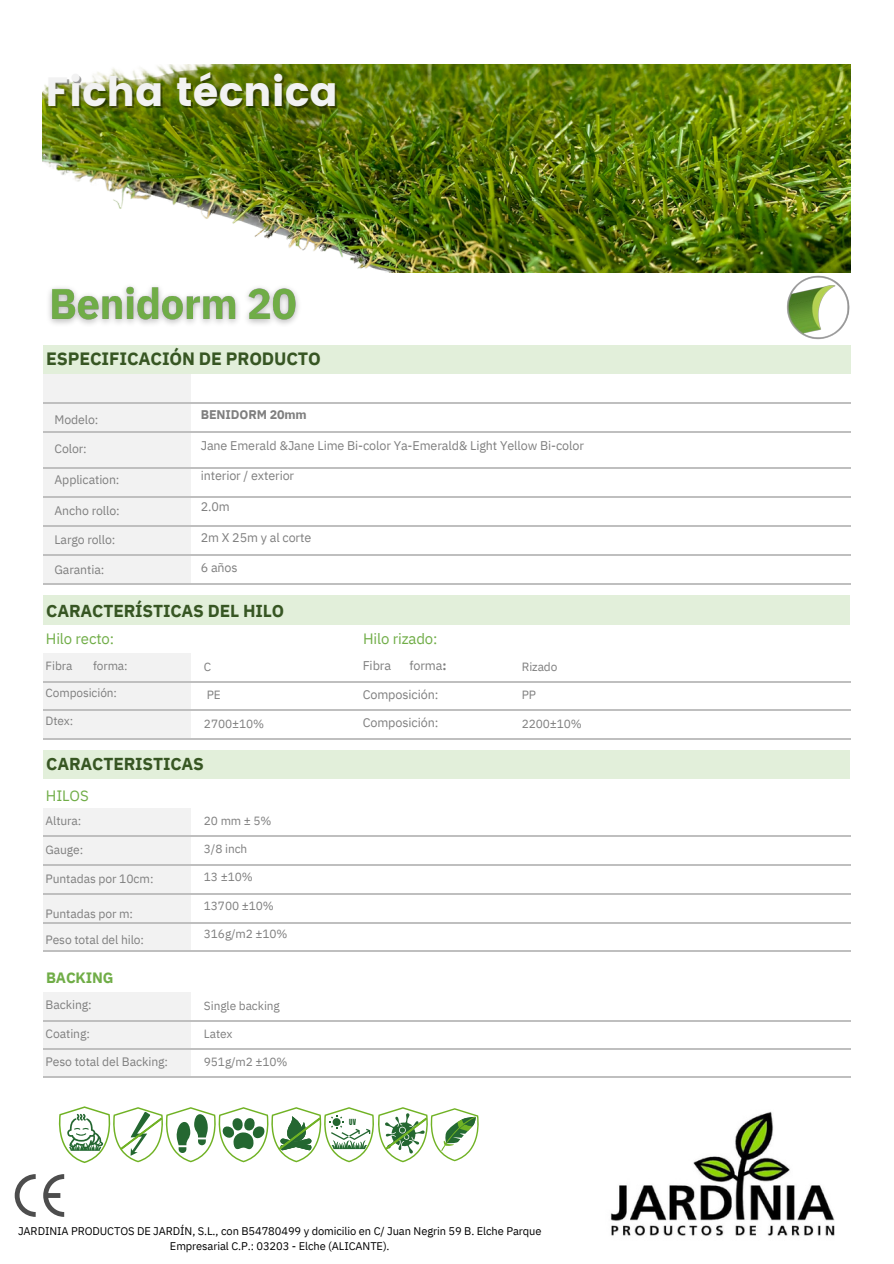
<style>
.page{position:relative;width:894px;height:1264px;background:#fff}
.page>*{position:absolute;margin:0;border:0;box-sizing:border-box;transform-origin:0 0}
.t1{font:40.8px "Poppins";color:#f2f2f2}
.t2{font:700 17.85px "IBM Plex Sans";letter-spacing:-.01em;color:#375623}
.t3{font:700 17.25px "IBM Plex Sans";letter-spacing:-.01em;color:#375623}
.t4{font:15px "IBM Plex Sans";letter-spacing:-.01em;color:#70ad47}
.t5{font:700 15px "IBM Plex Sans";letter-spacing:-.01em;color:#70ad47}
.t6{font:12.6px "IBM Plex Sans";letter-spacing:-.01em;color:#7f7f7f}
.t7{font:12.45px "IBM Plex Sans";letter-spacing:-.01em;color:#7f7f7f}
.t8{font:700 12.45px "IBM Plex Sans";letter-spacing:-.01em;color:#7f7f7f}
.t9{font:12.3px "IBM Plex Sans";letter-spacing:-.01em;color:#7f7f7f}
.t10{font:12.15px "IBM Plex Sans";letter-spacing:-.01em;color:#7f7f7f}
.t11{font:12.15px "IBM Plex Sans";letter-spacing:-.01em;color:#808080}
.t12{font:12px "IBM Plex Sans";letter-spacing:-.01em;color:#7f7f7f}
.t13{font:11.85px "IBM Plex Sans";letter-spacing:-.01em;color:#7f7f7f}
.t14{font:11.85px "IBM Plex Sans";letter-spacing:-.005em;color:#808080}
.t15{font:11.1px/14.9px "IBM Plex Sans";letter-spacing:-.01em;color:#000;text-align:center}
.t16{font:7.2px "Anton";color:#246731}
.s1{font-weight:700}
</style>
<div class="page">
<div style="left:44px;top:345px;width:806px;height:29px;background:#e2efda"></div>
<div style="left:44px;top:374px;width:146px;height:210px;background:#f2f2f2"></div>
<hr style="left:43px;top:402px;width:807px;height:2px;background:#bfbfbf">
<hr style="left:43px;top:431px;width:807px;height:1px;background:#bfbfbf">
<hr style="left:43px;top:468px;width:807px;height:1px;background:#bfbfbf">
<hr style="left:43px;top:496px;width:807px;height:2px;background:#bfbfbf">
<hr style="left:43px;top:525px;width:807px;height:2px;background:#bfbfbf">
<hr style="left:43px;top:554px;width:807px;height:1px;background:#bfbfbf">
<hr style="left:43px;top:583px;width:807px;height:1px;background:#bfbfbf">
<div style="left:44px;top:595px;width:805px;height:29px;background:#e2efda"></div>
<div style="left:44px;top:653px;width:146px;height:86px;background:#f2f2f2"></div>
<hr style="left:43px;top:681px;width:807px;height:1px;background:#bfbfbf">
<hr style="left:43px;top:709px;width:807px;height:2px;background:#bfbfbf">
<hr style="left:43px;top:738px;width:807px;height:2px;background:#bfbfbf">
<div style="left:44px;top:751px;width:805px;height:28px;background:#e2efda"></div>
<div style="left:44px;top:807px;width:146px;height:144px;background:#f2f2f2"></div>
<hr style="left:43px;top:835px;width:807px;height:2px;background:#bfbfbf">
<hr style="left:43px;top:864px;width:807px;height:1px;background:#bfbfbf">
<hr style="left:43px;top:893px;width:807px;height:1px;background:#bfbfbf">
<hr style="left:43px;top:921px;width:807px;height:2px;background:#bfbfbf">
<hr style="left:43px;top:950px;width:807px;height:2px;background:#bfbfbf">
<div style="left:44px;top:992px;width:146px;height:85px;background:#f2f2f2"></div>
<hr style="left:43px;top:1020px;width:807px;height:1px;background:#bfbfbf">
<hr style="left:43px;top:1048px;width:807px;height:2px;background:#bfbfbf">
<hr style="left:43px;top:1076px;width:807px;height:1px;background:#bfbfbf">
<img style="left:42px;top:64px;width:808px;height:208px">
<img style="left:787px;top:275px;width:63px;height:65px">
<img style="left:49px;top:286px;width:250px;height:38px">
<svg style="left:58px;top:1106px;width:421px;height:57px"></svg>
<svg style="left:15px;top:1174px;width:21px;height:42px"></svg>
<svg style="left:43px;top:1174px;width:21px;height:42px"></svg>
<img style="left:610px;top:1111px;width:224px;height:125px">
<p class="t1" style="left:46px;top:68px;width:294px">Ficha técnica</p>
<p class="t2" style="left:46px;top:347px;width:276px">ESPECIFICACIÓN DE PRODUCTO</p>
<p class="t9" style="left:54px;top:411px;width:45px">Modelo:</p>
<p class="t9" style="left:54px;top:441px;width:34px">Color:</p>
<p class="t9" style="left:54px;top:471px;width:66px">Application:</p>
<p class="t9" style="left:54px;top:502px;width:67px">Ancho rollo:</p>
<p class="t9" style="left:54px;top:532px;width:62px">Largo rollo:</p>
<p class="t9" style="left:54px;top:561px;width:51px">Garantia:</p>
<p class="t8" style="left:201px;top:406px;width:107px">BENIDORM 20mm</p>
<p class="t7" style="left:201px;top:437px;width:384px">Jane Emerald &amp;Jane Lime Bi-color Ya-Emerald&amp; Light Yellow Bi-color</p>
<p class="t7" style="left:201px;top:467px;width:95px">interior / exterior</p>
<p class="t7" style="left:201px;top:498px;width:31px">2.0m</p>
<p class="t7" style="left:201px;top:529px;width:112px">2m X 25m y al corte</p>
<p class="t7" style="left:201px;top:559px;width:38px">6 años</p>
<p class="t3" style="left:46px;top:599px;width:239px">CARACTERÍSTICAS DEL HILO</p>
<p class="t4" style="left:46px;top:628px;width:70px">Hilo recto:</p>
<p class="t4" style="left:363px;top:628px;width:76px">Hilo rizado:</p>
<p class="t13" style="left:46px;top:657px;width:28px">Fibra</p>
<p class="t13" style="left:93px;top:657px;width:36px">forma:</p>
<p class="t13" style="left:46px;top:685px;width:73px">Composición:</p>
<p class="t13" style="left:46px;top:713px;width:29px">Dtex:</p>
<p class="t6" style="left:362px;top:657px;width:30px">Fibra</p>
<p class="t6" style="left:409px;top:657px;width:39px">forma<span class="s1">:</span></p>
<p class="t6" style="left:362px;top:685px;width:77px">Composición:</p>
<p class="t6" style="left:362px;top:714px;width:77px">Composición:</p>
<p class="t13" style="left:204px;top:659px;width:9px">C</p>
<p class="t13" style="left:207px;top:687px;width:16px">PE</p>
<p class="t13" style="left:204px;top:715px;width:62px">2700±10%</p>
<p class="t3" style="left:46px;top:752px;width:159px">CARACTERISTICAS</p>
<p class="t4" style="left:46px;top:785px;width:44px">HILOS</p>
<p class="t12" style="left:46px;top:812px;width:37px">Altura:</p>
<p class="t12" style="left:46px;top:841px;width:39px">Gauge:</p>
<p class="t12" style="left:46px;top:871px;width:109px">Puntadas por 10cm:</p>
<p class="t12" style="left:46px;top:906px;width:89px">Puntadas por m:</p>
<p class="t12" style="left:46px;top:931px;width:100px">Peso total del hilo:</p>
<p class="t13" style="left:204px;top:813px;width:69px">20 mm ± 5%</p>
<p class="t13" style="left:204px;top:841px;width:45px">3/8 inch</p>
<p class="t13" style="left:204px;top:869px;width:50px">13 ±10%</p>
<p class="t13" style="left:204px;top:897px;width:71px">13700 ±10%</p>
<p class="t13" style="left:204px;top:925px;width:85px">316g/m2 ±10%</p>
<p class="t5" style="left:46px;top:967px;width:69px">BACKING</p>
<p class="t11" style="left:46px;top:996px;width:48px">Backing:</p>
<p class="t11" style="left:46px;top:1025px;width:46px">Coating:</p>
<p class="t10" style="left:46px;top:1053px;width:124px">Peso total del Backing:</p>
<p class="t14" style="left:204px;top:997px;width:77px">Single backing</p>
<p class="t14" style="left:204px;top:1025px;width:30px">Latex</p>
<p class="t13" style="left:204px;top:1053px;width:85px">951g/m2 ±10%</p>
<p class="t16" style="left:349px;top:1116px;width:8px">UV</p>
<p class="t13" style="left:521px;top:659px;width:37px">Rizado</p>
<p class="t13" style="left:521px;top:687px;width:16px">PP</p>
<p class="t13" style="left:521px;top:715px;width:62px">2200±10%</p>
<p class="t15" style="left:18px;top:1223px;width:525px">JARDINIA PRODUCTOS DE JARDÍN, S.L., con B54780499 y domicilio en C/ Juan Negrin 59 B. Elche Parque<br>Empresarial C.P.: 03203 - Elche (ALICANTE).</p>
</div>
